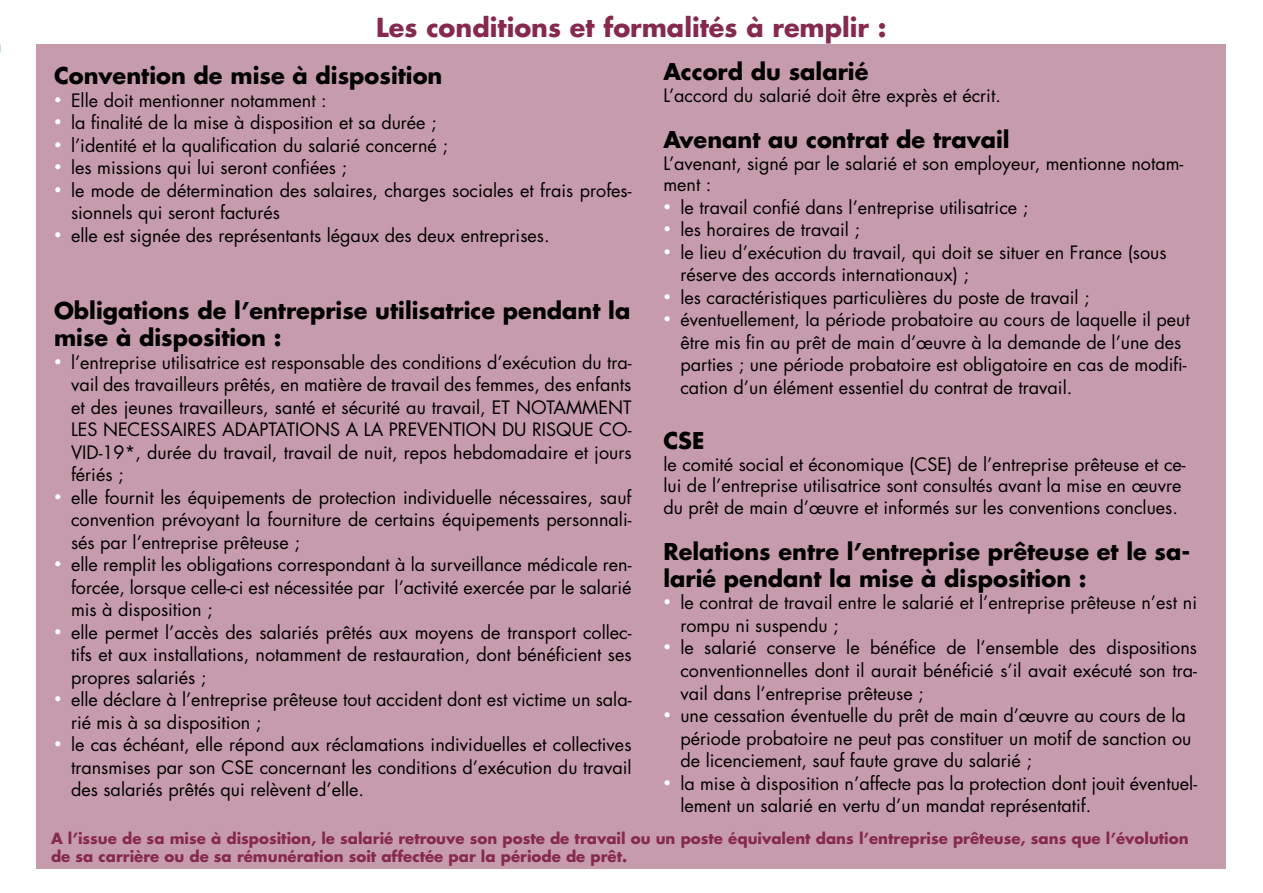
<style>
.page{position:relative;width:1263px;height:893px;background:#fff}
.page>*{position:absolute;margin:0;border:0;box-sizing:border-box;transform-origin:0 0}
.t1{font:700 25.5px "Futura Std";color:#86294e}
.t2{font:700 22.5px/27px "Futura Std";color:#000}
.t3{font:18px/22.5px "Futura Std";color:#000}
.t4{font:700 15px/18px "Futura Std";color:#86294e}
</style>
<div class="page">
<div style="left:37px;top:44px;width:1189px;height:824px;background:#c69bac"></div>
<h1 class="t1" style="left:376px;top:11px;width:512px">Les conditions et formalités à remplir :</h1>
<p class="t2" style="left:54px;top:62px;width:390px">Convention de mise à disposition</p>
<p class="t3" style="left:54px;top:89px;width:274px"><sup>•</sup> Elle doit mentionner notamment :</p>
<p class="t3" style="left:54px;top:111px;width:384px"><sup>•</sup> la finalité de la mise à disposition et sa durée ;</p>
<p class="t3" style="left:54px;top:134px;width:396px"><sup>•</sup> l’identité et la qualification du salarié concerné ;</p>
<p class="t3" style="left:54px;top:156px;width:295px"><sup>•</sup> les missions qui lui seront confiées ;</p>
<p class="t3" style="left:71px;top:179px;width:562px;text-indent:-17px"><sup>•</sup> le mode de détermination des salaires, charges sociales et frais profes&shy;sionnels qui seront facturés</p>
<p class="t3" style="left:54px;top:224px;width:497px"><sup>•</sup> elle est signée des représentants légaux des deux entreprises.</p>
<p class="t2" style="left:663px;top:58px;width:207px">Accord du salarié</p>
<p class="t3" style="left:663px;top:84px;width:339px">L’accord du salarié doit être exprès et écrit.</p>
<p class="t2" style="left:663px;top:126px;width:348px">Avenant au contrat de travail</p>
<p class="t3" style="left:663px;top:153px;width:521px;line-height:21.6px">L’avenant, signé par le salarié et son employeur, mentionne notam&shy;ment :</p>
<p class="t3" style="left:663px;top:196px;width:366px"><sup>•</sup> le travail confié dans l’entreprise utilisatrice ;</p>
<p class="t3" style="left:663px;top:219px;width:198px"><sup>•</sup> les horaires de travail ;</p>
<p class="t3" style="left:680px;top:241px;width:488px;text-indent:-17px"><sup>•</sup> le lieu d’exécution du travail, qui doit se situer en France (sous réserve des accords internationaux) ;</p>
<p class="t3" style="left:663px;top:286px;width:428px"><sup>•</sup> les caractéristiques particulières du poste de travail ;</p>
<p class="t3" style="left:680px;top:309px;width:511px;text-indent:-17px"><sup>•</sup> éventuellement, la période probatoire au cours de laquelle il peut être mis fin au prêt de main d’œuvre à la demande de l’une des parties ; une période probatoire est obligatoire en cas de modifi&shy;cation d’un élément essentiel du contrat de travail.</p>
<p class="t2" style="left:54px;top:297px;width:578px">Obligations de l’entreprise utilisatrice pendant la mise à disposition :</p>
<p class="t3" style="left:71px;top:351px;width:562px;text-align:justify;text-indent:-17px"><sup>•</sup> l’entreprise utilisatrice est responsable des conditions d’exécution du tra&shy;vail des travailleurs prêtés, en matière de travail des femmes, des enfants et des jeunes travailleurs, santé et sécurité au travail, ET NOTAMMENT LES NECESSAIRES ADAPTATIONS A LA PREVENTION DU RISQUE CO-VID-19*, durée du travail, travail de nuit, repos hebdomadaire et jours fériés ;</p>
<p class="t3" style="left:71px;top:486px;width:562px;text-align:justify;text-indent:-17px"><sup>•</sup> elle fournit les équipements de protection individuelle nécessaires, sauf convention prévoyant la fourniture de certains équipements personnali&shy;sés par l’entreprise prêteuse ;</p>
<p class="t3" style="left:71px;top:554px;width:562px;text-align:justify;text-indent:-17px"><sup>•</sup> elle remplit les obligations correspondant à la surveillance médicale ren&shy;forcée, lorsque celle-ci est nécessitée par l’activité exercée par le salarié mis à disposition ;</p>
<p class="t3" style="left:71px;top:621px;width:562px;text-align:justify;text-indent:-17px"><sup>•</sup> elle permet l’accès des salariés prêtés aux moyens de transport collec&shy;tifs et aux installations, notamment de restauration, dont bénéficient ses propres salariés ;</p>
<p class="t3" style="left:71px;top:689px;width:562px;text-indent:-17px"><sup>•</sup> elle déclare à l’entreprise prêteuse tout accident dont est victime un sala&shy;rié mis à sa disposition ;</p>
<p class="t3" style="left:71px;top:734px;width:562px;text-align:justify;text-indent:-17px"><sup>•</sup> le cas échéant, elle répond aux réclamations individuelles et collectives transmises par son CSE concernant les conditions d’exécution du travail des salariés prêtés qui relèvent d’elle.</p>
<p class="t4" style="left:51px;top:829px;width:1139px">A l’issue de sa mise à disposition, le salarié retrouve son poste de travail ou un poste équivalent dans l’entreprise prêteuse, sans que l’évolution de sa carrière ou de sa rémunération soit affectée par la période de prêt.</p>
<p class="t2" style="left:663px;top:427px;width:43px">CSE</p>
<p class="t3" style="left:663px;top:454px;width:524px;line-height:21.6px">le comité social et économique (CSE) de l’entreprise prêteuse et ce&shy;lui de l’entreprise utilisatrice sont consultés avant la mise en œuvre du prêt de main d’œuvre et informés sur les conventions conclues.</p>
<p class="t2" style="left:663px;top:538px;width:528px">Relations entre l’entreprise prêteuse et le sa&shy;larié pendant la mise à disposition :</p>
<p class="t3" style="left:680px;top:592px;width:518px;text-indent:-17px"><sup>•</sup> le contrat de travail entre le salarié et l’entreprise prêteuse n’est ni rompu ni suspendu ;</p>
<p class="t3" style="left:680px;top:637px;width:518px;text-align:justify;text-indent:-17px"><sup>•</sup> le salarié conserve le bénéfice de l’ensemble des dispositions conventionnelles dont il aurait bénéficié s’il avait exécuté son tra&shy;vail dans l’entreprise prêteuse ;</p>
<p class="t3" style="left:680px;top:704px;width:512px;text-indent:-17px"><sup>•</sup> une cessation éventuelle du prêt de main d’œuvre au cours de la période probatoire ne peut pas constituer un motif de sanction ou de licenciement, sauf faute grave du salarié ;</p>
<p class="t3" style="left:680px;top:772px;width:518px;text-indent:-17px"><sup>•</sup> la mise à disposition n’affecte pas la protection dont jouit éventuel&shy;lement un salarié en vertu d’un mandat représentatif.</p>
</div>
